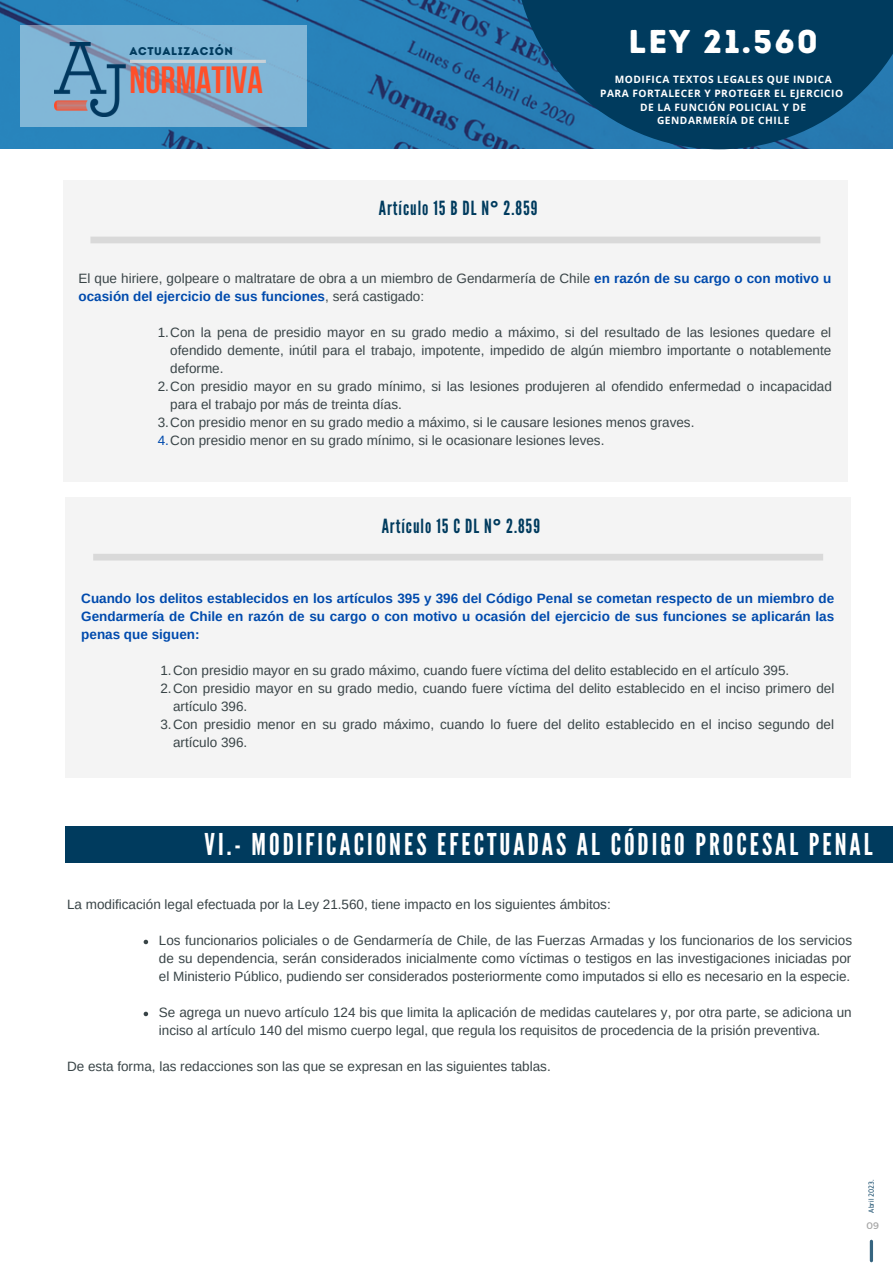
<style>
.page{position:relative;width:893px;height:1264px;background:#fff}
.page>*{position:absolute;margin:0;border:0;box-sizing:border-box;transform-origin:0 0}
.t1{font:700 37.8px "Bebas Neue";color:#ff4f29}
.t2{font:33px "Intro Rust Base";letter-spacing:.06em;color:#fff}
.t3{font:30px "League Gothic";letter-spacing:.1em;color:#fff}
.t4{font:19.5px "League Gothic";letter-spacing:.05em;color:#003b5e}
.t5{font:13.5px/18px "Arimo";color:#394447}
.t6{font:700 13.5px/18px "Arimo";color:#004aad;text-align:justify}
.t7{font:11.25px "Intro Rust Base";letter-spacing:.055em;color:#003b5e}
.t8{font:700 10.2px/13.5px "Open Sans";letter-spacing:.05em;color:#fff;text-align:center}
.t9{font:9.45px "Montserrat";color:#a6a6a6}
.t10{font:7.8px "Gidole";color:#003b5e}
.s1{font-family:"Noto Sans";font-weight:700}
.s2{font-weight:700;color:#004aad}
.s3{color:#004aad}
</style>
<div class="page">
<svg style="left:869px;top:1241px;width:4px;height:19px"></svg>
<img style="left:0;top:0;width:513px;height:149px">
<svg style="left:20px;top:25px;width:286px;height:101px;background:#80b2d3"></svg>
<hr style="left:130px;top:60px;width:136px;height:3px;background:#d9d9d9">
<img style="left:54px;top:43px;width:75px;height:74px">
<svg style="left:513px;top:0;width:379px;height:149px;background:#094870"></svg>
<div style="left:63px;top:180px;width:784px;height:301px;background:#f4f4f4"></div>
<div style="left:90px;top:236px;width:730px;height:7px;background:#d9d9d9"></div>
<div style="left:66px;top:497px;width:784px;height:280px;background:#f4f4f4"></div>
<div style="left:93px;top:554px;width:730px;height:6px;background:#d9d9d9"></div>
<div style="left:66px;top:826px;width:826px;height:36px;background:#003b5e"></div>
<svg style="left:144px;top:939px;width:4px;height:5px"></svg>
<svg style="left:144px;top:1011px;width:4px;height:5px"></svg>
<p class="t7" style="left:129px;top:44px;width:105px">ACTUALIZACIÓN</p>
<h1 class="t1" style="left:129px;top:65px;width:135px">NORMATIVA</h1>
<h3 class="t4" style="left:379px;top:197px;width:160px">Artículo 15 B DL N<span class="s1">°</span> 2.859</h3>
<h2 class="t2" style="left:628px;top:22px;width:191px">LEY 21.560</h2>
<p class="t8" style="left:600px;top:73px;width:244px">MODIFICA TEXTOS LEGALES QUE INDICA<br>PARA FORTALECER Y PROTEGER EL EJERCICIO<br>DE LA FUNCIÓN POLICIAL Y DE<br>GENDARMERÍA DE CHILE</p>
<p class="t5" style="left:78px;top:269px;width:754px">El que hiriere, golpeare o maltratare de obra a un miembro de Gendarmería de Chile <span class="s2">en razón de su cargo o con motivo u ocasión del ejercicio de sus funciones</span>, será castigado:</p>
<p class="t5" style="left:158px;top:323px;width:675px">1.Con la pena de presidio mayor en su grado medio a máximo, si del resultado de las lesiones quedare el</p>
<p class="t5" style="left:170px;top:341px;width:662px">ofendido demente, inútil para el trabajo, impotente, impedido de algún miembro importante o notablemente</p>
<p class="t5" style="left:170px;top:359px;width:55px">deforme.</p>
<p class="t5" style="left:158px;top:377px;width:675px">2.Con presidio mayor en su grado mínimo, si las lesiones produjeren al ofendido enfermedad o incapacidad</p>
<p class="t5" style="left:170px;top:395px;width:233px">para el trabajo por más de treinta días.</p>
<p class="t5" style="left:158px;top:413px;width:538px">3.Con presidio menor en su grado medio a máximo, si le causare lesiones menos graves.</p>
<p class="t5" style="left:158px;top:431px;width:448px"><span class="s3">4.</span>Con presidio menor en su grado mínimo, si le ocasionare lesiones leves.</p>
<h3 class="t4" style="left:381px;top:515px;width:160px">Artículo 15 C DL N<span class="s1">°</span> 2.859</h3>
<p class="t6" style="left:81px;top:589px;width:754px">Cuando los delitos establecidos en los artículos 395 y 396 del Código Penal se cometan respecto de un miembro de Gendarmería de Chile en razón de su cargo o con motivo u ocasión del ejercicio de sus funciones se aplicarán las penas que siguen:</p>
<p class="t5" style="left:160px;top:661px;width:630px">1.Con presidio mayor en su grado máximo, cuando fuere víctima del delito establecido en el artículo 395.</p>
<p class="t5" style="left:160px;top:679px;width:675px">2.Con presidio mayor en su grado medio, cuando fuere víctima del delito establecido en el inciso primero del</p>
<p class="t5" style="left:173px;top:697px;width:76px">artículo 396.</p>
<p class="t5" style="left:160px;top:715px;width:675px">3.Con presidio menor en su grado máximo, cuando lo fuere del delito establecido en el inciso segundo del</p>
<p class="t5" style="left:173px;top:733px;width:76px">artículo 396.</p>
<h3 class="t3" style="left:204px;top:826px;width:669px">VI.- MODIFICACIONES EFECTUADAS AL CÓDIGO PROCESAL PENAL</h3>
<p class="t5" style="left:67px;top:895px;width:545px">La modificación legal efectuada por la Ley 21.560, tiene impacto en los siguientes ámbitos:</p>
<p class="t5" style="left:159px;top:931px;width:694px;text-align:justify">Los funcionarios policiales o de Gendarmería de Chile, de las Fuerzas Armadas y los funcionarios de los servicios de su dependencia, serán considerados inicialmente como víctimas o testigos en las investigaciones iniciadas por el Ministerio Público, pudiendo ser considerados posteriormente como imputados si ello es necesario en la especie.</p>
<p class="t5" style="left:159px;top:1003px;width:694px">Se agrega un nuevo artículo 124 bis que limita la aplicación de medidas cautelares y, por otra parte, se adiciona un inciso al artículo 140 del mismo cuerpo legal, que regula los requisitos de procedencia de la prisión preventiva.</p>
<p class="t5" style="left:67px;top:1057px;width:485px">De esta forma, las redacciones son las que se expresan en las siguientes tablas.</p>
<p class="t10" style="left:866px;top:1212px;width:34px;rotate:-90deg">Abril 2023.</p>
<p class="t9" style="left:866px;top:1219px;width:14px">09</p>
</div>
